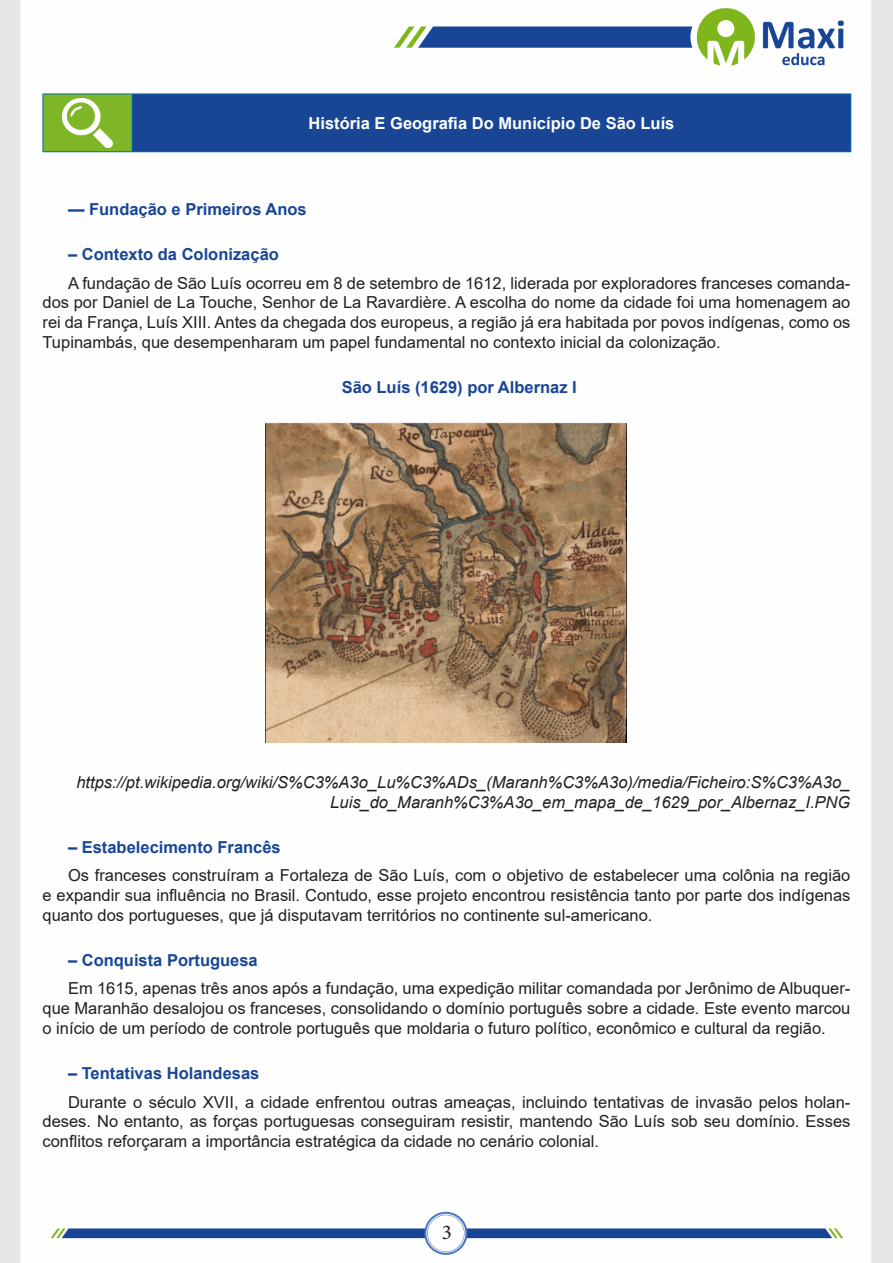
<style>
.page{position:relative;width:893px;height:1263px;background:#fff}
.page>*{position:absolute;margin:0;border:0;box-sizing:border-box;transform-origin:0 0}
.t1{font:21px "Minion Pro";color:#231f20}
.TEXTO_BASE{font:16.5px/19.8px "Arial";color:#231f20;text-align:justify}
.FONT_REF{font:italic 16.5px/19.8px "Arial";color:#231f20;text-align:right}
.TEXTO_BASE-2{font:700 16.5px "Arial";color:#184695}
.CENTRALIZAR{font:700 16.5px "Arial";color:#fff}
</style>
<div class="page">
<img style="left:0;top:0;width:893px;height:1263px">
<div style="left:43px;top:94px;width:89px;height:58px;background:#7fb628"></div>
<div style="left:132px;top:94px;width:719px;height:58px;background:#184695"></div>
<hr style="left:43px;top:94px;width:89px;height:1px;background:#036ea6">
<hr style="left:43px;top:94px;width:1px;height:57px;background:#036ea6">
<hr style="left:43px;top:151px;width:89px;height:1px;background:#036ea6">
<hr style="left:132px;top:94px;width:719px;height:1px;background:#036ea6">
<hr style="left:132px;top:94px;width:1px;height:57px;background:#036ea6">
<hr style="left:850px;top:94px;width:1px;height:57px;background:#036ea6">
<hr style="left:132px;top:151px;width:719px;height:1px;background:#036ea6">
<img style="left:62px;top:98px;width:51px;height:49px">
<img style="left:265px;top:422px;width:362px;height:320px">
<p class="CENTRALIZAR" style="left:309px;top:111px;width:367px">História E Geografia Do Município De São Luís</p>
<p class="TEXTO_BASE-2" style="left:68px;top:198px;width:240px">— Fundação e Primeiros Anos</p>
<p class="TEXTO_BASE-2" style="left:68px;top:243px;width:212px">– Contexto da Colonização</p>
<p class="TEXTO_BASE" style="left:43px;top:273px;width:809px;text-indent:26px">A fundação de São Luís ocorreu em 8 de setembro de 1612, liderada por exploradores franceses comanda&shy;dos por Daniel de La Touche, Senhor de La Ravardière. A escolha do nome da cidade foi uma homenagem ao rei da França, Luís XIII. Antes da chegada dos europeus, a região já era habitada por povos indígenas, como os Tupinambás, que desempenharam um papel fundamental no contexto inicial da colonização.</p>
<p class="TEXTO_BASE-2" style="left:342px;top:376px;width:237px">São Luís (1629) por Albernaz I</p>
<p class="FONT_REF" style="left:76px;top:772px;width:775px">https://pt.wikipedia.org/wiki/S%C3%A3o_Lu%C3%ADs_(Maranh%C3%A3o)/media/Ficheiro:S%C3%A3o_<br>Luis_do_Maranh%C3%A3o_em_mapa_de_1629_por_Albernaz_I.PNG</p>
<p class="TEXTO_BASE-2" style="left:68px;top:835px;width:214px">– Estabelecimento Francês</p>
<p class="TEXTO_BASE" style="left:43px;top:865px;width:809px;text-indent:26px">Os franceses construíram a Fortaleza de São Luís, com o objetivo de estabelecer uma colônia na região e expandir sua influência no Brasil. Contudo, esse projeto encontrou resistência tanto por parte dos indígenas quanto dos portugueses, que já disputavam territórios no continente sul-americano.</p>
<p class="TEXTO_BASE-2" style="left:68px;top:949px;width:191px">– Conquista Portuguesa</p>
<p class="TEXTO_BASE" style="left:43px;top:978px;width:809px;text-indent:26px">Em 1615, apenas três anos após a fundação, uma expedição militar comandada por Jerônimo de Albuquer&shy;que Maranhão desalojou os franceses, consolidando o domínio português sobre a cidade. Este evento marcou o início de um período de controle português que moldaria o futuro político, econômico e cultural da região.</p>
<p class="TEXTO_BASE-2" style="left:68px;top:1062px;width:193px">– Tentativas Holandesas</p>
<p class="TEXTO_BASE" style="left:43px;top:1092px;width:809px;text-indent:26px">Durante o século XVII, a cidade enfrentou outras ameaças, incluindo tentativas de invasão pelos holan&shy;deses. No entanto, as forças portuguesas conseguiram resistir, mantendo São Luís sob seu domínio. Esses conflitos reforçaram a importância estratégica da cidade no cenário colonial.</p>
<p class="t1" style="left:442px;top:1218px;width:12px">3</p>
</div>
